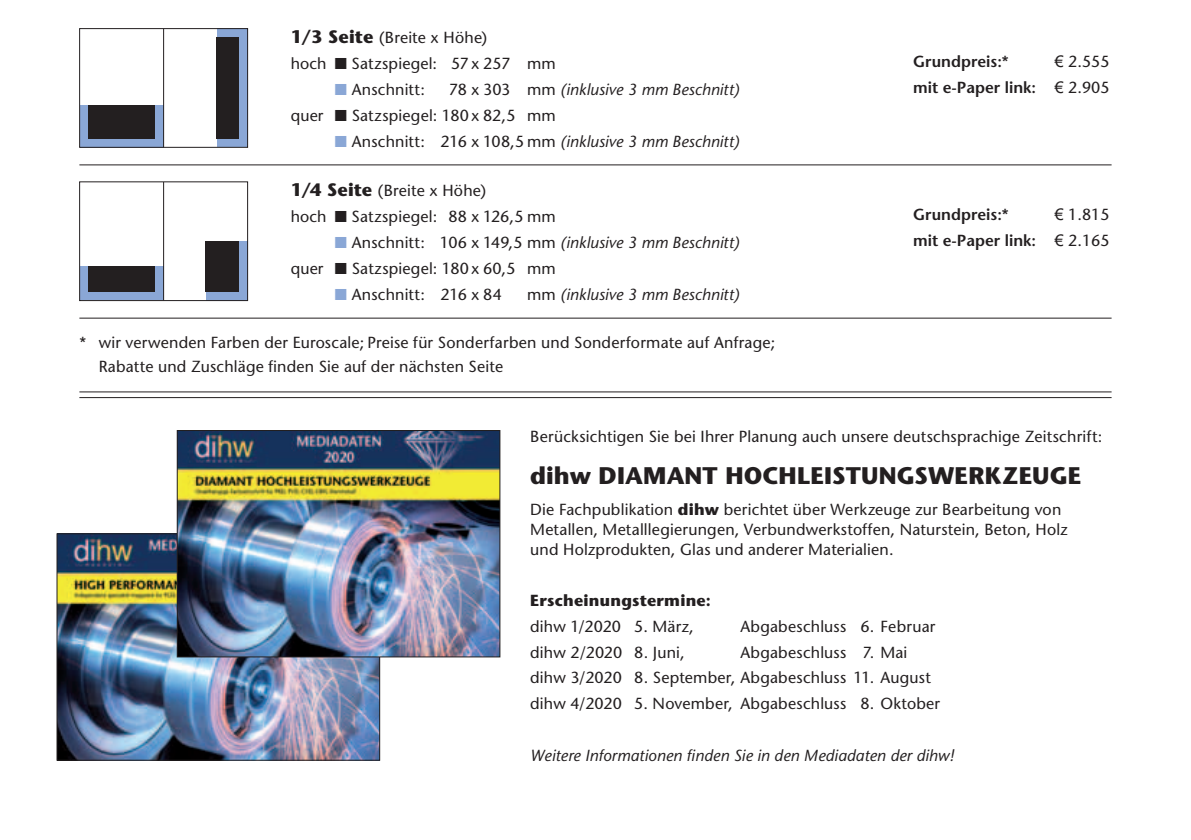
<style>
.page{position:relative;width:1191px;height:840px;background:#fff}
.page>*{position:absolute;margin:0;border:0;box-sizing:border-box;transform-origin:0 0}
.t1{font:700 24px "Stone Sans";letter-spacing:.01em;color:#231f20}
.t2{font:16px/26px "Stone Sans";letter-spacing:.01em;color:#231f20}
.t3{font:italic 16px "Stone Sans";letter-spacing:.005em;color:#231f20}
.t4{font:600 16px/26px "Stone Sans";color:#231f20;text-align:right}
.t5{font:700 16px "Stone Sans";letter-spacing:.015em;color:#231f20}
.s1{font-weight:700;font-size:18px}
.s2{color:#8aa7d6}
.s3{font-style:italic}
.s4{font-style:normal}
.s5{font-family:"Arial";font-weight:400}
.s6{font-weight:400}
.s7{font-weight:700}
</style>
<div class="page">
<div style="left:80px;top:266px;width:83px;height:34px;background:#8aa7d6"></div>
<div style="left:88px;top:266px;width:67px;height:26px;background:#231f20"></div>
<div style="left:80px;top:105px;width:83px;height:42px;background:#8aa7d6"></div>
<div style="left:88px;top:105px;width:67px;height:34px;background:#231f20"></div>
<div style="left:217px;top:29px;width:30px;height:118px;background:#8aa7d6"></div>
<div style="left:79px;top:28px;width:169px;height:119px;border:1px solid #231f20"></div>
<hr style="left:163px;top:29px;width:1px;height:118px;background:#231f20">
<div style="left:217px;top:37px;width:22px;height:102px;background:#231f20"></div>
<div style="left:206px;top:241px;width:41px;height:59px;background:#8aa7d6"></div>
<div style="left:79px;top:181px;width:169px;height:119px;border:1px solid #231f20"></div>
<hr style="left:163px;top:182px;width:1px;height:118px;background:#231f20">
<div style="left:206px;top:241px;width:33px;height:51px;background:#231f20"></div>
<hr style="left:79px;top:164px;width:1032px;height:1px;background:#231f20">
<hr style="left:79px;top:317px;width:1032px;height:1px;background:#231f20">
<hr style="left:79px;top:391px;width:1032px;height:1px;background:#231f20">
<hr style="left:79px;top:397px;width:1032px;height:1px;background:#231f20">
<img style="left:59px;top:535px;width:319px;height:223px">
<div style="left:57px;top:533px;width:323px;height:227px;border:1px solid #231f20"></div>
<img style="left:179px;top:432px;width:319px;height:223px">
<div style="left:177px;top:430px;width:323px;height:227px;border:1px solid #231f20"></div>
<p class="t2" style="left:291px;top:24px;width:266px"><span class="s1">1/3 Seite</span> (Breite x Höhe)<br>hoch ■ Satzspiegel: 57x 257 mm</p>
<p class="t2" style="left:335px;top:76px;width:92px"><span class="s2">■</span> Anschnitt:</p>
<p class="t2" style="left:291px;top:76px;width:450px;text-indent:158px">78 x 303 mm <span class="s3">(inklusive 3 mm Beschnitt) </span>quer ■ Satzspiegel: 180x 82,5 mm</p>
<p class="t3" style="left:335px;top:131px;width:406px"><span class="s2">■</span> <span class="s4">Anschnitt: 216 x 108,5 mm</span> (inklusive 3 mm Beschnitt)</p>
<p class="t2" style="left:291px;top:177px;width:266px"><span class="s1">1/4 Seite</span> (Breite x Höhe)<br>hoch ■ Satzspiegel: 88 x 126,5 mm</p>
<p class="t2" style="left:291px;top:229px;width:450px;text-indent:44px"><span class="s2">■</span> Anschnitt: 106 x 149,5 mm <span class="s3">(inklusive 3 mm Beschnitt) </span>quer ■ Satzspiegel: 180x 60,5 mm</p>
<p class="t2" style="left:335px;top:281px;width:168px"><span class="s2">■</span> Anschnitt: 216 x 84</p>
<p class="t3" style="left:527px;top:284px;width:214px"><span class="s4">mm</span> (inklusive 3 mm Beschnitt)</p>
<p class="t2" style="left:99px;top:329px;width:678px;line-height:24px;text-indent:-19px">* wir verwenden Farben der Euroscale; Preise für Sonderfarben und Sonderformate auf Anfrage;<br>Rabatte und Zuschläge finden Sie auf der nächsten Seite</p>
<p class="t4" style="left:913px;top:48px;width:97px">Grundpreis:*</p>
<p class="t4" style="left:913px;top:48px;width:198px"><span class="s5">€</span> <span class="s6">2.555<br></span>mit e-Paper link: <span class="s5">€</span> <span class="s6">2.905</span></p>
<p class="t4" style="left:913px;top:201px;width:97px">Grundpreis:*</p>
<p class="t4" style="left:913px;top:201px;width:198px"><span class="s5">€</span> <span class="s6">1.815<br></span>mit e-Paper link: <span class="s5">€</span> <span class="s6">2.165</span></p>
<p class="t2" style="left:530px;top:423px;width:574px">Berücksichtigen Sie bei Ihrer Planung auch unsere deutschsprachige Zeitschrift:</p>
<h1 class="t1" style="left:530px;top:459px;width:105px">dihw Diamant</h1>
<h1 class="t1" style="left:725px;top:459px;width:34px">Hochleist</h1>
<h1 class="t1" style="left:861px;top:459px;width:37px">ungswe</h1>
<h1 class="t1" style="left:968px;top:459px;width:33px">rkze</h1>
<h1 class="t1" style="left:1032px;top:459px;width:34px">uge</h1>
<p class="t2" style="left:530px;top:499px;width:539px;line-height:20px">Die Fachpublikation <span class="s7">dihw</span> berichtet über Werkzeuge zur Bearbeitung von<br>Metallen, Metalllegierungen, Verbundwerkstoffen, Naturstein, Beton, Holz und Holzprodukten, Glas und anderer Materialien.</p>
<p class="t5" style="left:530px;top:590px;width:182px">Erscheinungstermine:</p>
<p class="t2" style="left:530px;top:613px;width:165px">dihw 1/2020 5. März,</p>
<p class="t2" style="left:740px;top:613px;width:197px">Abgabeschluss 6. Februar</p>
<p class="t2" style="left:530px;top:638px;width:156px">dihw 2/2020 8. Juni,</p>
<p class="t2" style="left:530px;top:639px;width:411px;text-indent:210px">Abgabeschluss 7. Mai dihw 3/2020 8. September, Abgabeschluss 11. August dihw 4/2020 5. November, Abgabeschluss 8. Oktober</p>
<p class="t3" style="left:530px;top:744px;width:425px">Weitere Informationen finden Sie in den Mediadaten der dihw!</p>
</div>
